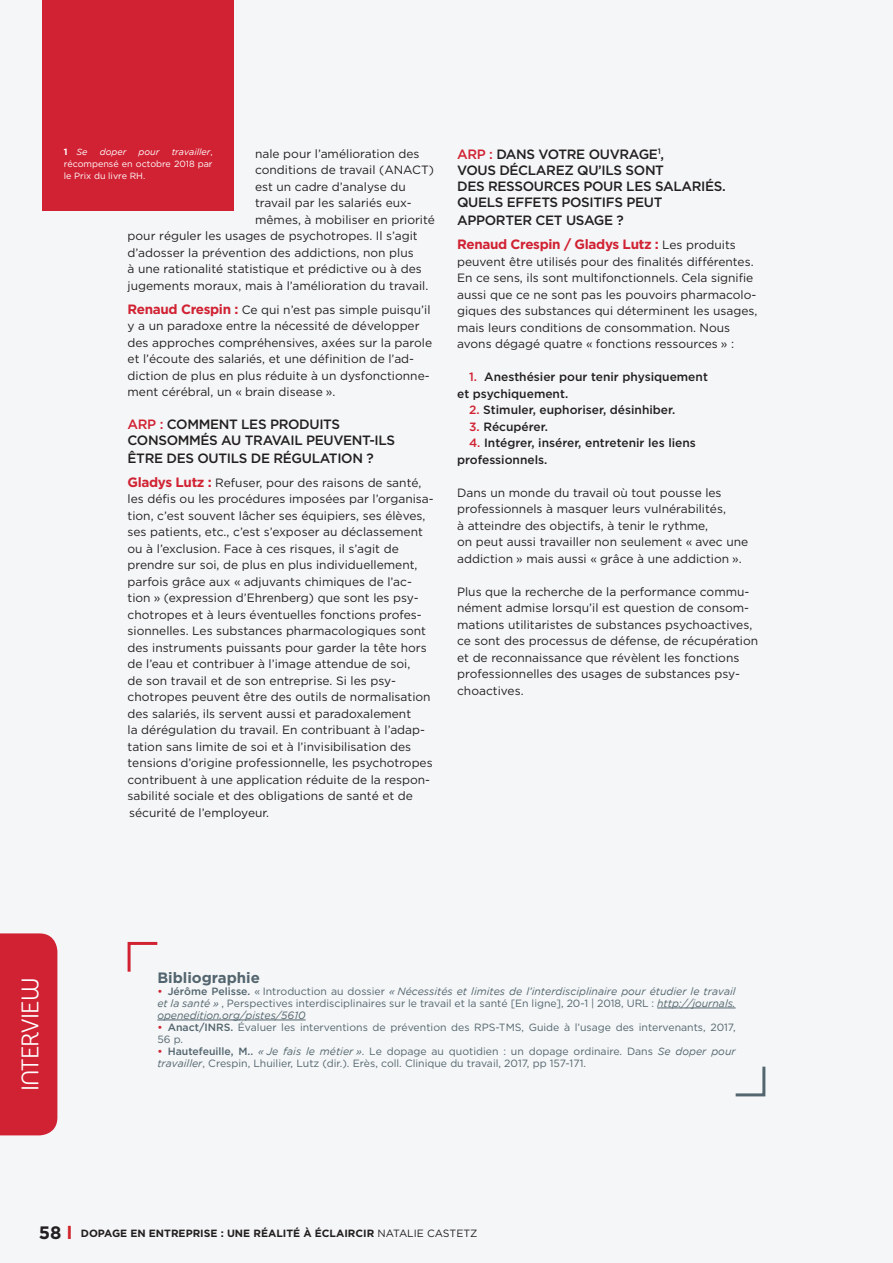
<style>
.page{position:relative;width:893px;height:1263px;background:#f4f6f7}
.page>*{position:absolute;margin:0;border:0;box-sizing:border-box;transform-origin:0 0}
.t1{font:24px "Sangli Nor Reg";letter-spacing:-.025em;color:#fff}
.t2{font:700 18px "Gotham";color:#231f20}
.t3{font:700 15px "Gotham";color:#53656e}
.t4{font:500 13.5px/18px "Gotham";letter-spacing:-.025em;color:#231f20}
.t5{font:700 13.5px "Gotham";letter-spacing:-.025em;color:#d12233}
.t6{font:12px/16.5px "Gotham";color:#231f20}
.t7{font:500 12px "Gotham";color:#231f20}
.t8{font:10.5px/12px "Gotham";color:#53656e}
.t9{font:italic 10.5px/12px "Gotham";color:#53656e;text-align:justify}
.t10{font:700 10.5px "Gotham";color:#231f20}
.t11{font:10.5px "Gotham";color:#231f20}
.t12{font:9px/12px "Gotham";color:#fff;text-align:justify}
.t13{font:italic 9px "Gotham";color:#fff}
.s1{font-weight:700;font-size:13.5px;color:#d12233}
.s2{color:#d12233}
.s3{font-weight:700;font-style:normal}
.s4{font-style:italic}
.s5{font-weight:400;font-size:12px;color:#231f20}
.s6{font-weight:500;font-style:normal;color:#d12233}
.s7{font-weight:500;font-style:normal}
.s8{font-style:normal}
.s9{font-weight:500;color:#d12233}
.s10{font-weight:500}
.s11{color:#d1232a}
.s12{font-weight:400}
</style>
<div class="page">
<div style="left:0;top:933px;width:57px;height:202px;background:#d12233"></div>
<hr style="left:657px;top:1008px;width:79px;height:1px;background:#53656e">
<hr style="left:157px;top:1020px;width:149px;height:1px;background:#53656e">
<svg style="left:735px;top:1066px;width:31px;height:31px"></svg>
<svg style="left:127px;top:941px;width:31px;height:31px"></svg>
<div style="left:43px;top:0;width:191px;height:210px;background:#d12233"></div>
<p class="t6" style="left:255px;top:145px;width:166px">nale pour l’amélioration des</p>
<p class="t6" style="left:255px;top:161px;width:181px">conditions de travail (ANACT)</p>
<p class="t6" style="left:255px;top:178px;width:152px">est un cadre d’analyse du</p>
<p class="t6" style="left:255px;top:194px;width:158px">travail par les salariés eux-</p>
<p class="t6" style="left:255px;top:211px;width:181px">mêmes, à mobiliser en priorité</p>
<p class="t6" style="left:128px;top:227px;width:292px">pour réguler les usages de psychotropes. Il s’agit</p>
<p class="t6" style="left:128px;top:244px;width:288px">d’adosser la prévention des addictions, non plus</p>
<p class="t6" style="left:128px;top:260px;width:296px">à une rationalité statistique et prédictive ou à des</p>
<p class="t6" style="left:128px;top:277px;width:302px">jugements moraux, mais à l’amélioration du travail.</p>
<p class="t6" style="left:128px;top:301px;width:306px"><span class="s1">Renaud Crespin :</span> Ce qui n’est pas simple puisqu’il y a un paradoxe entre la nécessité de développer des approches compréhensives, axées sur la parole et l’écoute des salariés, et une définition de l’ad&shy;diction de plus en plus réduite à un dysfonctionne&shy;ment cérébral, un « brain disease ».</p>
<p class="t4" style="left:128px;top:414px;width:214px"><span class="s2">ARP :</span> COMMENT LES PRODUITS</p>
<p class="t4" style="left:128px;top:431px;width:269px">CONSOMMÉS AU TRAVAIL PEUVENT-ILS<br>ÊTRE DES OUTILS DE RÉGULATION ?</p>
<p class="t6" style="left:128px;top:474px;width:308px"><span class="s1">Gladys Lutz :</span> Refuser, pour des raisons de santé, les défis ou les procédures imposées par l’organisa&shy;tion, c’est souvent lâcher ses équipiers, ses élèves, ses patients, etc., c’est s’exposer au déclassement ou à l’exclusion. Face à ces risques, il s’agit de prendre sur soi, de plus en plus individuellement, parfois grâce aux « adjuvants chimiques de l’ac&shy;tion » (expression d’Ehrenberg) que sont les psy&shy;chotropes et à leurs éventuelles fonctions profes&shy;sionnelles. Les substances pharmacologiques sont des instruments puissants pour garder la tête hors de l’eau et contribuer à l’image attendue de soi,<br>de son travail et de son entreprise. Si les psy&shy;chotropes peuvent être des outils de normalisation des salariés, ils servent aussi et paradoxalement<br>la dérégulation du travail. En contribuant à l’adap&shy;tation sans limite de soi et à l’invisibilisation des tensions d’origine professionnelle, les psychotropes contribuent à une application réduite de la respon&shy;sabilité sociale et des obligations de santé et de sécurité de l’employeur.</p>
<p class="t13" style="left:64px;top:147px;width:25px"><span class="s3">1</span> Se</p>
<p class="t13" style="left:100px;top:147px;width:28px">doper</p>
<p class="t13" style="left:139px;top:147px;width:22px">pour</p>
<p class="t12" style="left:64px;top:146px;width:150px;text-indent:108px"><span class="s4">travailler</span>, récompensé en octobre 2018 par le Prix du livre RH.</p>
<p class="t4" style="left:457px;top:145px;width:209px"><span class="s2">ARP :</span> DANS VOTRE OUVRAGE<sup>1</sup>,</p>
<p class="t4" style="left:457px;top:161px;width:208px">VOUS DÉCLAREZ QU’ILS SONT</p>
<p class="t4" style="left:457px;top:178px;width:270px;line-height:16.2px">DES RESSOURCES POUR LES SALARIÉS.<br>QUELS EFFETS POSITIFS PEUT</p>
<p class="t4" style="left:457px;top:211px;width:168px">APPORTER CET USAGE ?</p>
<p class="t5" style="left:457px;top:237px;width:280px">Renaud Crespin / Gladys Lutz : <span class="s5">Les produits</span></p>
<p class="t6" style="left:457px;top:253px;width:302px">peuvent être utilisés pour des finalités différentes.<br>En ce sens, ils sont multifonctionnels. Cela signifie aussi que ce ne sont pas les pouvoirs pharmacolo&shy;giques des substances qui déterminent les usages, mais leurs conditions de consommation. Nous avons dégagé quatre « fonctions ressources » :</p>
<p class="t7" style="left:469px;top:370px;width:240px"><span class="s2">1.</span> Anesthésier pour tenir physiquement</p>
<p class="t7" style="left:457px;top:387px;width:113px">et psychiquement.</p>
<p class="t7" style="left:469px;top:403px;width:208px"><span class="s2">2.</span> Stimuler, euphoriser, désinhiber.</p>
<p class="t7" style="left:469px;top:420px;width:80px"><span class="s2">3.</span> Récupérer.</p>
<p class="t7" style="left:469px;top:436px;width:228px"><span class="s2">4.</span> Intégrer, insérer, entretenir les liens</p>
<p class="t7" style="left:457px;top:453px;width:92px">professionnels.</p>
<p class="t6" style="left:457px;top:484px;width:293px">Dans un monde du travail où tout pousse les professionnels à masquer leurs vulnérabilités,<br>à atteindre des objectifs, à tenir le rythme,<br>on peut aussi travailler non seulement « avec une addiction » mais aussi « grâce à une addiction ».</p>
<p class="t6" style="left:457px;top:583px;width:303px">Plus que la recherche de la performance commu&shy;nément admise lorsqu’il est question de consom&shy;mations utilitaristes de substances psychoactives, ce sont des processus de défense, de récupération et de reconnaissance que révèlent les fonctions professionnelles des usages de substances psy&shy;choactives.</p>
<p class="t1" style="left:17px;top:1091px;width:116px;rotate:-90deg">INTERVIEW</p>
<p class="t3" style="left:157px;top:969px;width:104px">Bibliographie</p>
<p class="t9" style="left:157px;top:985px;width:580px"><span class="s6">•</span> <span class="s7">Jérôme Pelisse.</span> <span class="s8">« Introduction au dossier</span> « Nécessités et limites de l’interdisciplinaire pour étudier le travail et la santé » <span class="s8">, Perspectives interdisciplinaires sur le travail et la santé [En ligne], 20-1 | 2018, URL :</span> http://journals. openedition.org/pistes/5610</p>
<p class="t8" style="left:157px;top:1021px;width:580px"><span class="s9">•</span> <span class="s10">Anact/INRS.</span> Évaluer les interventions de prévention des RPS-TMS, Guide à l’usage des intervenants, 2017,<br>56 p.</p>
<p class="t8" style="left:157px;top:1045px;width:580px"><span class="s9">•</span> <span class="s10">Hautefeuille, M..</span> <span class="s4">« Je fais le métier »</span>. Le dopage au quotidien : un dopage ordinaire. Dans <span class="s4">Se doper pour travailler</span>, Crespin, Lhuilier, Lutz (dir.). Erès, coll. Clinique du travail, 2017, pp 157-171.</p>
<p class="t2" style="left:26px;top:1222px;width:48px">058 <span class="s11">l</span></p>
<p class="t11" style="left:81px;top:1233px;width:64px">BERGERON</p>
<p class="t10" style="left:81px;top:1227px;width:398px">DOPAGE EN ENTREPRISE : UNE RÉALITÉ À ÉCLAIRCIR <span class="s12">NATALIE CASTETZ</span></p>
</div>
